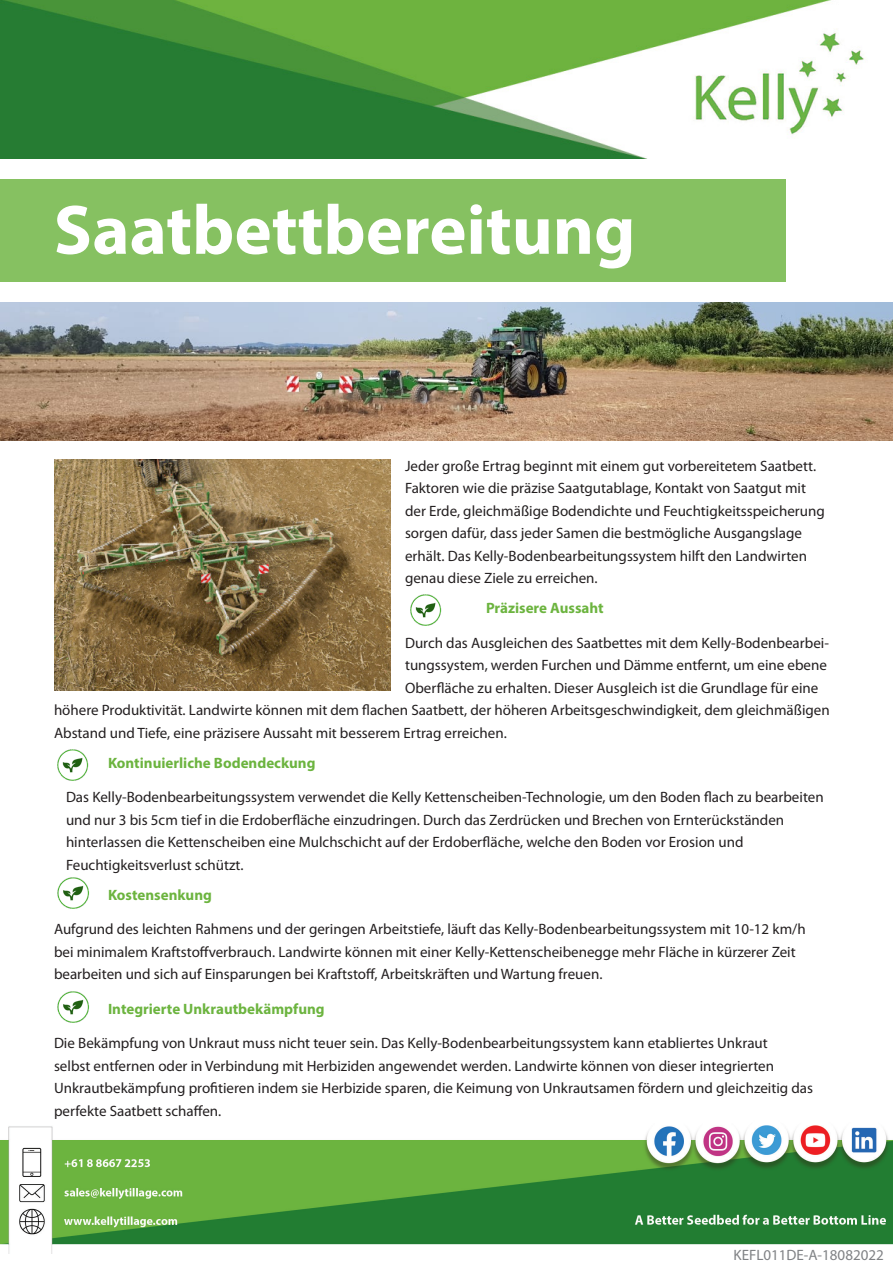
<style>
.page{position:relative;width:893px;height:1263px;background:#fff}
.page>*{position:absolute;margin:0;border:0;box-sizing:border-box;transform-origin:0 0}
.t1{font:700 70.5px "Myriad Pro";color:#fff}
.t2{font:15px/22.5px "Myriad Pro";color:#231f20}
.t3{font:700 15px "Myriad Pro";color:#6cb43f}
.t4{font:15px "Myriad Pro";color:#808285}
</style>
<div class="page">
<img style="left:0;top:1125px;width:893px;height:129px">
<div style="left:0;top:179px;width:786px;height:103px;background:#86c161"></div>
<img style="left:57px;top:749px;width:32px;height:31px">
<img style="left:0;top:0;width:864px;height:158px">
<img style="left:0;top:303px;width:893px;height:138px">
<img style="left:57px;top:877px;width:32px;height:31px">
<img style="left:57px;top:992px;width:32px;height:30px">
<img style="left:54px;top:459px;width:337px;height:231px">
<img style="left:410px;top:595px;width:32px;height:30px">
<p class="t1" style="left:54px;top:184px;width:583px">Saatbettbereitung</p>
<p class="t2" style="left:405px;top:454px;width:421px">Jeder große Ertrag beginnt mit einem gut vorbereitetem Saatbett.<br>Faktoren wie die präzise Saatgutablage, Kontakt von Saatgut mit der Erde, gleichmäßige Bodendichte und Feuchtigkeitsspeicherung sorgen dafür, dass jeder Samen die bestmögliche Ausgangslage erhält. Das Kelly-Bodenbearbeitungssystem hilft den Landwirten genau diese Ziele zu erreichen.</p>
<p class="t3" style="left:486px;top:598px;width:119px">Präzisere Aussaht</p>
<p class="t2" style="left:405px;top:631px;width:425px">Durch das Ausgleichen des Saatbettes mit dem Kelly-Bodenbearbei-</p>
<p class="t2" style="left:405px;top:654px;width:423px">tungssystem, werden Furchen und Dämme entfernt, um eine ebene</p>
<p class="t2" style="left:405px;top:676px;width:415px">Oberfläche zu erhalten. Dieser Ausgleich ist die Grundlage für eine</p>
<p class="t2" style="left:54px;top:699px;width:777px">höhere Produktivität. Landwirte können mit dem flachen Saatbett, der höheren Arbeitsgeschwindigkeit, dem gleichmäßigen</p>
<p class="t2" style="left:54px;top:721px;width:454px">Abstand und Tiefe, eine präzisere Aussaht mit besserem Ertrag erreichen.</p>
<p class="t3" style="left:108px;top:753px;width:209px">Kontinuierliche Bodendeckung</p>
<p class="t2" style="left:66px;top:786px;width:759px">Das Kelly-Bodenbearbeitungssystem verwendet die Kelly Kettenscheiben-Technologie, um den Boden flach zu bearbeiten und nur 3 bis 5cm tief in die Erdoberfläche einzudringen. Durch das Zerdrücken und Brechen von Ernterückständen hinterlassen die Kettenscheiben eine Mulchschicht auf der Erdoberfläche, welche den Boden vor Erosion und Feuchtigkeitsverlust schützt.</p>
<p class="t3" style="left:108px;top:885px;width:105px">Kostensenkung</p>
<p class="t2" style="left:54px;top:918px;width:753px">Aufgrund des leichten Rahmens und der geringen Arbeitstiefe, läuft das Kelly-Bodenbearbeitungssystem mit 10-12 km/h bei minimalem Kraftstoffverbrauch. Landwirte können mit einer Kelly-Kettenscheibenegge mehr Fläche in kürzerer Zeit bearbeiten und sich auf Einsparungen bei Kraftstoff, Arbeitskräften und Wartung freuen.</p>
<p class="t3" style="left:108px;top:999px;width:218px">Integrierte Unkrautbekämpfung</p>
<p class="t2" style="left:54px;top:1032px;width:760px">Die Bekämpfung von Unkraut muss nicht teuer sein. Das Kelly-Bodenbearbeitungssystem kann etabliertes Unkraut<br>selbst entfernen oder in Verbindung mit Herbiziden angewendet werden. Landwirte können von dieser integrierten Unkrautbekämpfung profitieren indem sie Herbizide sparen, die Keimung von Unkrautsamen fördern und gleichzeitig das perfekte Saatbett schaffen.</p>
<p class="t4" style="left:734px;top:1247px;width:152px">KEFL011DE-A-18082022</p>
</div>
